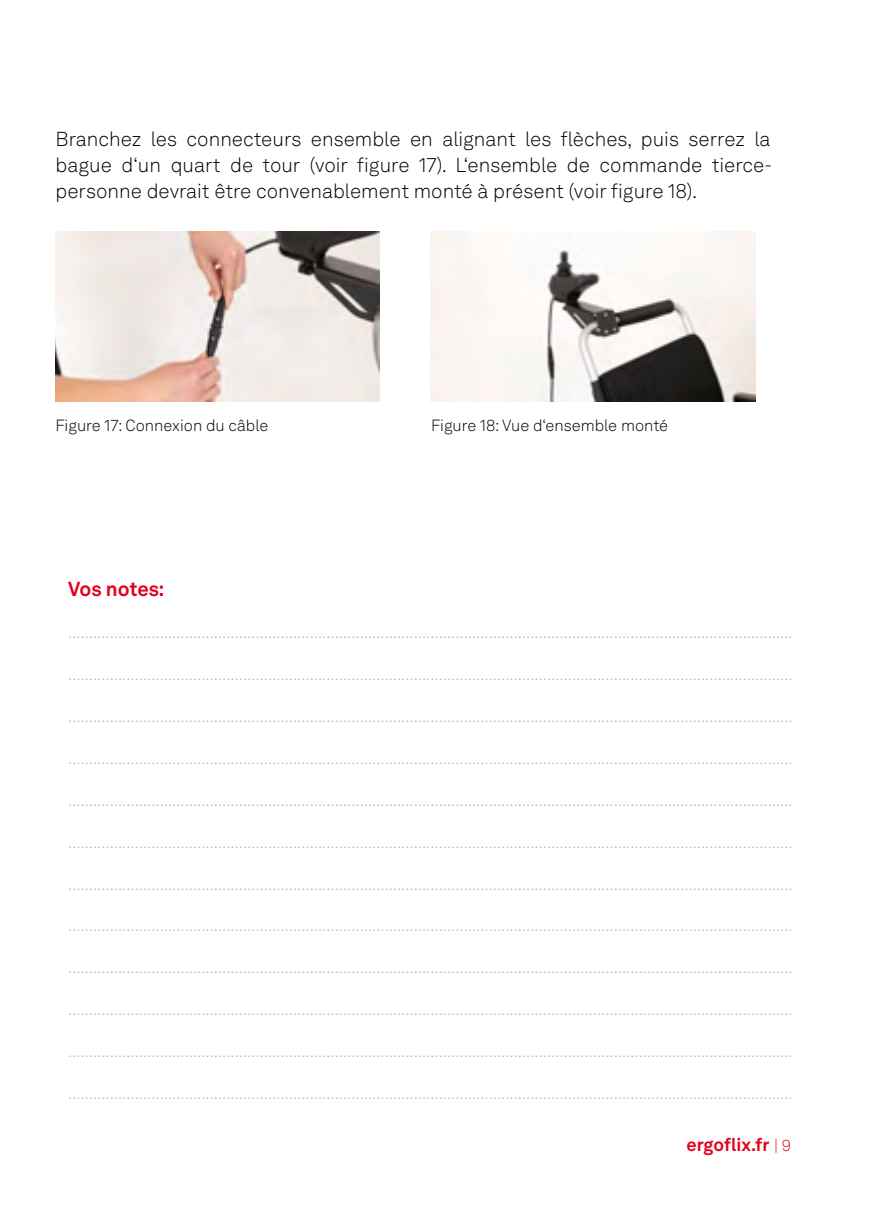
<style>
.page{position:relative;width:874px;height:1225px;background:#fff}
.page>*{position:absolute;margin:0;border:0;box-sizing:border-box;transform-origin:0 0}
.t1{font:300 20px/26px "Akkurat LL";color:#000;text-align:justify}
.t2{font:700 20px "Akkurat LL";letter-spacing:-.005em;color:#e3001d}
.t3{font:700 18px "Akkurat LL";color:#e3001d}
.t4{font:300 16px "Akkurat LL";color:#bfb5b2}
.t5{font:300 16px "Akkurat LL";color:#000}
.s1{font-weight:300;font-size:16px}
</style>
<div class="page">
<img style="left:430px;top:231px;width:324px;height:170px">
<img style="left:55px;top:231px;width:324px;height:170px">
<p class="t1" style="left:55px;top:125px;width:717px">Branchez les connecteurs ensemble en alignant les flèches, puis serrez la bague d‘un quart de tour (voir figure 17). L‘ensemble de commande tierce&shy;personne devrait être convenablement monté à présent (voir figure 18).</p>
<p class="t5" style="left:55px;top:414px;width:214px">Figure 17: Connexion du câble</p>
<p class="t5" style="left:431px;top:414px;width:238px">Figure 18: Vue d‘ensemble monté</p>
<p class="t2" style="left:68px;top:574px;width:98px">Vos notes:</p>
<p class="t4" style="left:68px;top:621px;width:725px">..............................................................................................................................................................................</p>
<p class="t4" style="left:68px;top:663px;width:725px">..............................................................................................................................................................................</p>
<p class="t4" style="left:68px;top:705px;width:725px">..............................................................................................................................................................................</p>
<p class="t4" style="left:68px;top:747px;width:725px">..............................................................................................................................................................................</p>
<p class="t4" style="left:68px;top:789px;width:725px">..............................................................................................................................................................................</p>
<p class="t4" style="left:68px;top:831px;width:725px">..............................................................................................................................................................................</p>
<p class="t4" style="left:68px;top:872px;width:725px">..............................................................................................................................................................................</p>
<p class="t4" style="left:68px;top:914px;width:725px">..............................................................................................................................................................................</p>
<p class="t4" style="left:68px;top:956px;width:725px">..............................................................................................................................................................................</p>
<p class="t4" style="left:68px;top:998px;width:725px">..............................................................................................................................................................................</p>
<p class="t4" style="left:68px;top:1040px;width:725px">..............................................................................................................................................................................</p>
<p class="t4" style="left:68px;top:1082px;width:725px">..............................................................................................................................................................................</p>
<p class="t3" style="left:686px;top:1130px;width:106px">ergoflix.fr <span class="s1">| 9</span></p>
</div>
